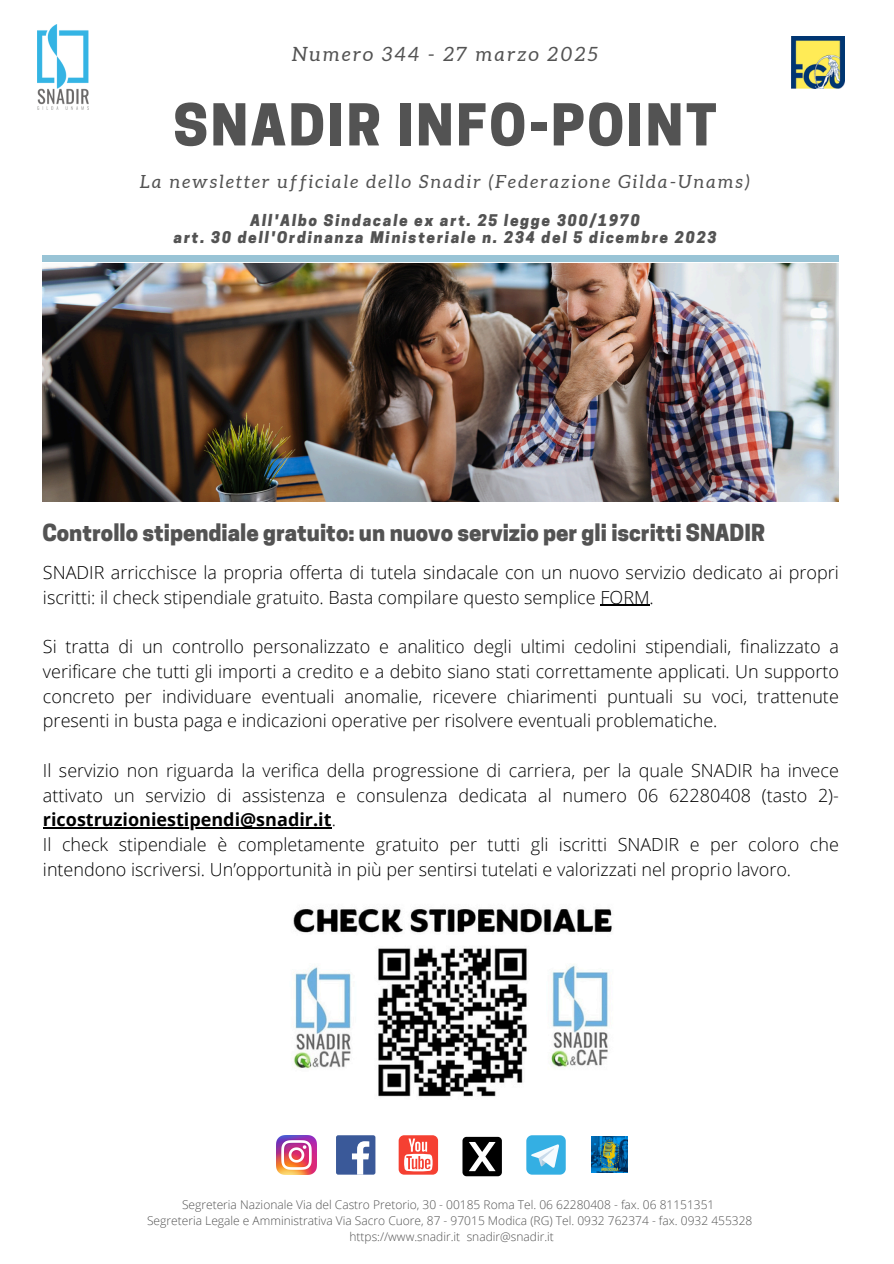
<style>
.page{position:relative;width:894px;height:1264px;background:#fff}
.page>*{position:absolute;margin:0;border:0;box-sizing:border-box;transform-origin:0 0}
.t1{font:800 54.15px "Cooper Hewitt";letter-spacing:.05em;color:#535353}
.t2{font:800 22.05px "Cooper Hewitt";color:#535353}
.t3{font:italic 19.65px "Aleo";letter-spacing:.12em;color:#535353}
.t4{font:italic 18.15px "Aleo";letter-spacing:.12em;color:#535353}
.t5{font:300 18px/24.8px "Open Sans";color:#000}
.t6{font:italic 800 15.15px/16.8px "Cooper Hewitt";letter-spacing:.12em;color:#535353;text-align:center}
.t7{font:300 12px/16px "Open Sans";color:#535353;text-align:center}
.s1{font-weight:700}
</style>
<div class="page">
<div style="left:43px;top:255px;width:795px;height:6px;background:#99c4d6"></div>
<img style="left:37px;top:25px;width:52px;height:84px">
<img style="left:791px;top:36px;width:53px;height:53px">
<img style="left:277px;top:1135px;width:39px;height:39px">
<div style="left:336px;top:1135px;width:39px;height:39px;background:#3a5999;border-radius:2px"></div>
<svg style="left:352px;top:1141px;width:17px;height:33px"></svg>
<div style="left:398px;top:1135px;width:40px;height:39px;background:#f54032;border-radius:5px"></div>
<svg style="left:404px;top:1138px;width:28px;height:33px"></svg>
<svg style="left:526px;top:1135px;width:39px;height:39px"></svg>
<img style="left:591px;top:1136px;width:36px;height:36px">
<svg style="left:462px;top:1136px;width:39px;height:40px"></svg>
<img style="left:43px;top:264px;width:795px;height:237px">
<img style="left:292px;top:909px;width:320px;height:188px">
<hr style="left:600px;top:604px;width:49px;height:2px;background:#000">
<hr style="left:43px;top:827px;width:288px;height:1px;background:#000">
<p class="t3" style="left:292px;top:43px;width:307px">Numero 344 - 27 marzo 2025</p>
<h1 class="t1" style="left:173px;top:105px;width:544px">SNADIR INFO-POINT</h1>
<p class="t4" style="left:140px;top:171px;width:611px">La newsletter ufficiale dello Snadir (Federazione Gilda-Unams)</p>
<p class="t6" style="left:174px;top:214px;width:544px">All'Albo Sindacale ex art. 25 legge 300/1970<br>art. 30 dell'Ordinanza Ministeriale n. 234 del 5 dicembre 2023</p>
<p class="t2" style="left:42px;top:524px;width:724px">Controllo stipendiale gratuito: un nuovo servizio per gli iscritti SNADIR</p>
<p class="t5" style="left:43px;top:559px;width:797px">SNADIR arricchisce la propria offerta di tutela sindacale con un nuovo servizio dedicato ai propri iscritti: il check stipendiale gratuito. Basta compilare questo semplice FORM.</p>
<p class="t5" style="left:43px;top:633px;width:797px;text-align:justify">Si tratta di un controllo personalizzato e analitico degli ultimi cedolini stipendiali, finalizzato a verificare che tutti gli importi a credito e a debito siano stati correttamente applicati. Un supporto concreto per individuare eventuali anomalie, ricevere chiarimenti puntuali su voci, trattenute presenti in busta paga e indicazioni operative per risolvere eventuali problematiche.</p>
<p class="t5" style="left:43px;top:757px;width:797px">Il servizio non riguarda la verifica della progressione di carriera, per la quale SNADIR ha invece attivato un servizio di assistenza e consulenza dedicata al numero 06 62280408 (tasto 2)- <span class="s1">ricostruzioniestipendi@snadir.it</span>.<br>Il check stipendiale è completamente gratuito per tutti gli iscritti SNADIR e per coloro che intendono iscriversi. Un’opportunità in più per sentirsi tutelati e valorizzati nel proprio lavoro.</p>
<p class="t7" style="left:147px;top:1196px;width:606px">Segreteria Nazionale Via del Castro Pretorio, 30 - 00185 Roma Tel. 06 62280408 - fax. 06 81151351<br>Segreteria Legale e Amministrativa Via Sacro Cuore, 87 - 97015 Modica (RG) Tel. 0932 762374 - fax. 0932 455328 https://www.snadir.it snadir@snadir.it</p>
</div>
